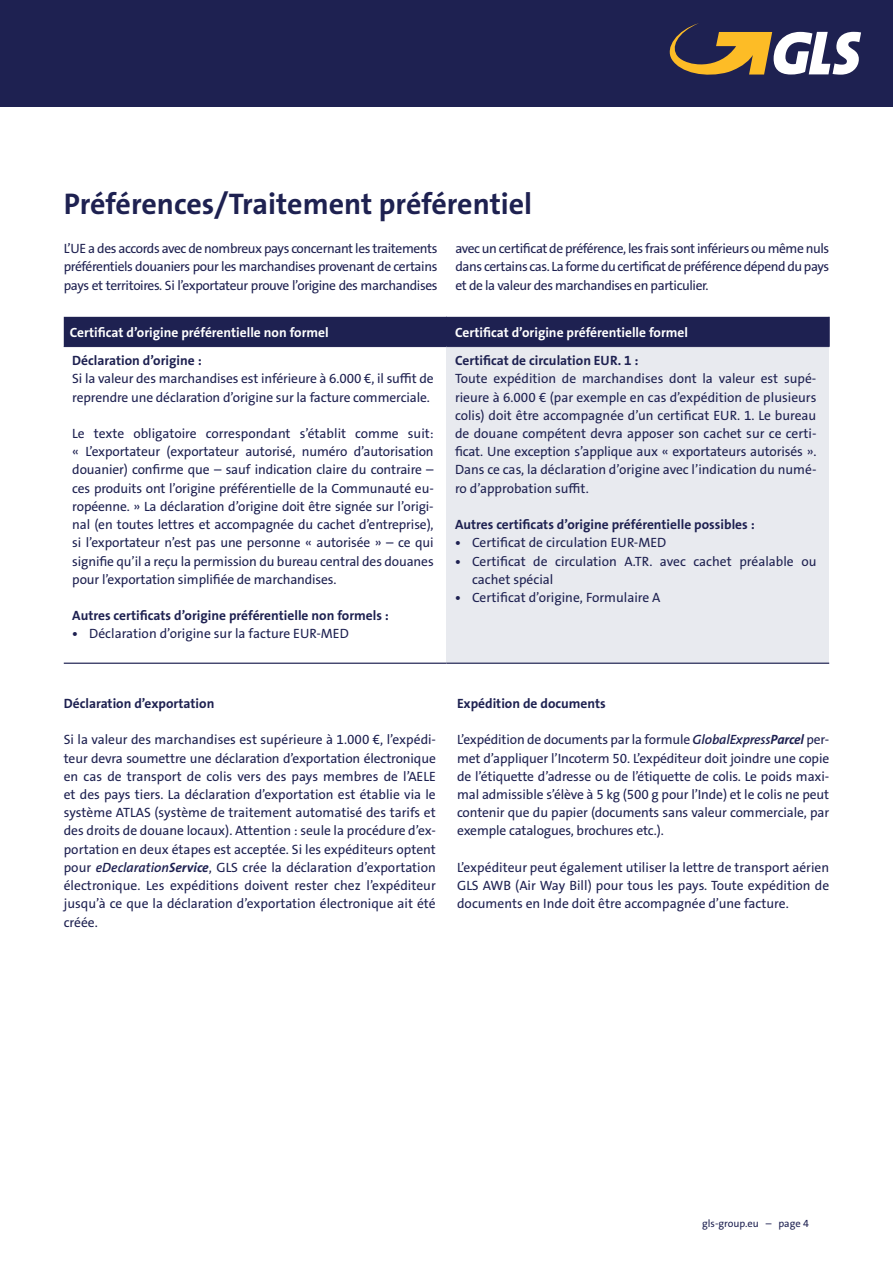
<style>
.page{position:relative;width:893px;height:1263px;background:#fff}
.page>*{position:absolute;margin:0;border:0;box-sizing:border-box;transform-origin:0 0}
.t1{font:700 30px "The Sans GLS";color:#1e2151}
.t2{font:13.5px/18.1px "The Sans GLS";letter-spacing:-.01em;color:#1e2151;text-align:justify}
.t3{font:700 13.5px "The Sans GLS";color:#1e2151}
.t4{font:700 13.5px "The Sans GLS";color:#fff}
.t5{font:10.5px "The Sans GLS";color:#1e2151}
.s1{font-weight:700}
.s2{font-weight:600;font-style:italic}
.s3{font-weight:700;font-style:italic}
</style>
<div class="page">
<div style="left:446px;top:347px;width:383px;height:316px;background:#e8eaef"></div>
<div style="left:64px;top:317px;width:766px;height:30px;background:#1e2151"></div>
<hr style="left:64px;top:346px;width:382px;height:1px;background:#1e2151">
<hr style="left:446px;top:346px;width:383px;height:1px;background:#1e2151">
<hr style="left:64px;top:663px;width:382px;height:1px;background:#1e2151">
<hr style="left:446px;top:663px;width:383px;height:1px;background:#1e2151">
<div style="left:0;top:0;width:893px;height:106px;background:#1e2151"></div>
<svg style="left:670px;top:23px;width:191px;height:52px"></svg>
<h1 class="t1" style="left:64px;top:184px;width:470px">Préférences/Traitement préférentiel</h1>
<p class="t2" style="left:64px;top:239px;width:375px">L’UE a des accords avec de nombreux pays concernant les traitements préférentiels douaniers pour les marchandises provenant de certains pays et territoires. Si l’exportateur prouve l’origine des marchandises</p>
<p class="t2" style="left:455px;top:239px;width:375px">avec un certificat de préférence, les frais sont inférieurs ou même nuls dans certains cas. La forme du certificat de préférence dépend du pays et de la valeur des marchandises en particulier.</p>
<p class="t4" style="left:70px;top:323px;width:260px">Certificat d’origine préférentielle non formel</p>
<p class="t4" style="left:455px;top:323px;width:235px">Certificat d’origine préférentielle formel</p>
<p class="t3" style="left:72px;top:352px;width:131px">Déclaration d’origine :</p>
<p class="t2" style="left:72px;top:370px;width:363px">Si la valeur des marchandises est inférieure à 6.000 €, il suffit de reprendre une déclaration d’origine sur la facture commerciale.</p>
<p class="t2" style="left:72px;top:424px;width:363px">Le texte obligatoire correspondant s’établit comme suit: « L’exportateur (exportateur autorisé, numéro d’autorisation douanier) confirme que – sauf indication claire du contraire – ces produits ont l’origine préférentielle de la Communauté eu&shy;ropéenne. » La déclaration d’origine doit être signée sur l’origi&shy;nal (en toutes lettres et accompagnée du cachet d’entreprise), si l’exportateur n’est pas une personne « autorisée » – ce qui signifie qu’il a reçu la permission du bureau central des douanes pour l’exportation simplifiée de marchandises.</p>
<p class="t3" style="left:72px;top:607px;width:318px">Autres certificats d’origine préférentielle non formels :</p>
<p class="t2" style="left:72px;top:625px;width:278px"><span class="s1">•</span> Déclaration d’origine sur la facture EUR-MED</p>
<p class="t3" style="left:455px;top:352px;width:185px">Certificat de circulation EUR. 1 :</p>
<p class="t2" style="left:455px;top:370px;width:363px">Toute expédition de marchandises dont la valeur est supé&shy;rieure à 6.000 € (par exemple en cas d’expédition de plusieurs colis) doit être accompagnée d’un certificat EUR. 1. Le bureau de douane compétent devra apposer son cachet sur ce certi&shy;ficat. Une exception s’applique aux « exportateurs autorisés ».<br>Dans ce cas, la déclaration d’origine avec l’indication du numé&shy;ro d’approbation suffit.</p>
<p class="t3" style="left:455px;top:516px;width:301px">Autres certificats d’origine préférentielle possibles :</p>
<p class="t2" style="left:455px;top:534px;width:213px"><span class="s1">•</span> Certificat de circulation EUR-MED</p>
<p class="t2" style="left:472px;top:552px;width:346px;text-indent:-17px"><span class="s1">•</span> Certificat de circulation A.TR. avec cachet préalable ou cachet spécial</p>
<p class="t2" style="left:455px;top:588px;width:207px"><span class="s1">•</span> Certificat d’origine, Formulaire A</p>
<p class="t3" style="left:64px;top:695px;width:152px">Déclaration d’exportation</p>
<p class="t2" style="left:64px;top:731px;width:374px">Si la valeur des marchandises est supérieure à 1.000 €, l’expédi&shy;teur devra soumettre une déclaration d’exportation électronique en cas de transport de colis vers des pays membres de l’AELE et des pays tiers. La déclaration d’exportation est établie via le système ATLAS (système de traitement automatisé des tarifs et des droits de douane locaux). Attention : seule la procédure d’ex&shy;portation en deux étapes est acceptée. Si les expéditeurs optent pour <span class="s2">eDeclaration</span><span class="s3">Service</span>, GLS crée la déclaration d’exportation électronique. Les expéditions doivent rester chez l’expéditeur jusqu’à ce que la déclaration d’exportation électronique ait été créée.</p>
<p class="t3" style="left:457px;top:695px;width:150px">Expédition de documents</p>
<p class="t2" style="left:457px;top:731px;width:374px">L’expédition de documents par la formule <span class="s2">GlobalExpress</span><span class="s3">Parcel</span> per&shy;met d’appliquer l’Incoterm 50. L’expéditeur doit joindre une copie de l’étiquette d’adresse ou de l’étiquette de colis. Le poids maxi&shy;mal admissible s’élève à 5 kg (500 g pour l’Inde) et le colis ne peut contenir que du papier (documents sans valeur commerciale, par exemple catalogues, brochures etc.).</p>
<p class="t2" style="left:457px;top:858px;width:374px">L’expéditeur peut également utiliser la lettre de transport aérien GLS AWB (Air Way Bill) pour tous les pays. Toute expédition de documents en Inde doit être accompagnée d’une facture.</p>
<p class="t5" style="left:702px;top:1216px;width:108px">gls-group.eu – page 4</p>
</div>
